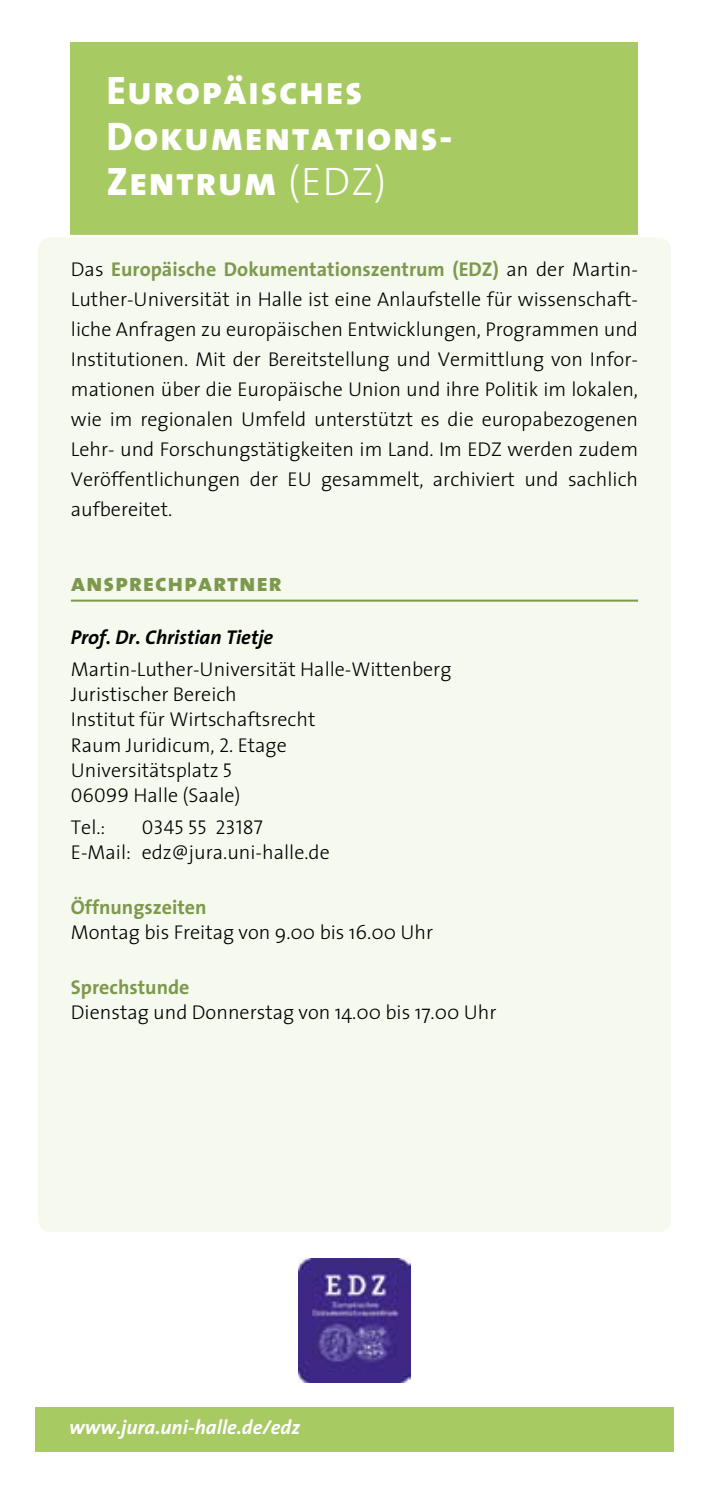
<style>
.page{position:relative;width:709px;height:1489px;background:#fff}
.page>*{position:absolute;margin:0;border:0;box-sizing:border-box;transform-origin:0 0}
.t1{font:700 expanded 40px/45px "Thesis The Sans Caps";letter-spacing:.03em;color:#fff}
.t2{font:700 expanded 25px "Thesis The Sans Caps";color:#7d994d}
.t3{font:300 20px/30px "Thesis The Sans";color:#000;text-align:justify}
.t4{font:700 20px "Thesis The Sans";color:#7d994d}
.t5{font:italic 700 20px "Thesis The Sans";color:#fff}
.t6{font:italic 700 20px "Thesis The Sans";color:#000}
.t7{font:300 20px "Thesis The Sans Caps";color:#000}
.s1{font-weight:300;font-stretch:normal}
.s2{font-weight:700;color:#7d994d}
.s3{font-family:"Thesis The Sans Caps"}
</style>
<div class="page">
<div style="left:71px;top:43px;width:567px;height:1157px;background:#a7ca62"></div>
<div style="left:37px;top:236px;width:635px;height:997px;background:#f5f9ee;border-radius:14px"></div>
<div style="left:35px;top:1406px;width:638px;height:45px;background:#a7ca62"></div>
<hr style="left:71px;top:599px;width:567px;height:2px;background:#7d994d">
<img style="left:298px;top:1258px;width:113px;height:124px">
<h1 class="t1" style="left:106px;top:67px;width:348px">Europäisches<br>Dokumentations-<br>Zentrum <span class="s1">(EDZ)</span></h1>
<p class="t3" style="left:71px;top:253px;width:568px">Das <span class="s2">Europäische Dokumentationszentrum (EDZ)</span> an der Martin-Luther-Universität in Halle ist eine Anlaufstelle für wissenschaft&shy;liche Anfragen zu europäischen Entwicklungen, Programmen und Institutionen. Mit der Bereitstellung und Vermittlung von Infor&shy;mationen über die Europäische Union und ihre Politik im lokalen, wie im regionalen Umfeld unterstützt es die europabezogenen Lehr- und Forschungstätigkeiten im Land. Im EDZ werden zudem Veröffentlichungen der EU gesammelt, archiviert und sachlich aufbereitet.</p>
<p class="t2" style="left:71px;top:561px;width:212px">ansprechpartner</p>
<p class="t6" style="left:71px;top:621px;width:204px">Prof. Dr. Christian Tietje</p>
<p class="t3" style="left:71px;top:656px;width:382px;line-height:25px;text-align:left">Martin-Luther-Universität Halle-Wittenberg<br>Juristischer Bereich<br>Institut für Wirtschaftsrecht<br>Raum Juridicum, <span class="s3">2.</span> Etage<br>Universitätsplatz <span class="s3">5<br>06099</span> Halle (Saale)</p>
<p class="t3" style="left:71px;top:811px;width:36px">Tel.:</p>
<p class="t7" style="left:142px;top:810px;width:122px">0345 55 23187</p>
<p class="t3" style="left:71px;top:836px;width:260px">E-Mail: edz@jura.uni-halle.de</p>
<p class="t4" style="left:71px;top:890px;width:137px">Öffnungszeiten</p>
<p class="t3" style="left:71px;top:916px;width:364px">Montag bis Freitag von 9.00 bis 16.00 Uhr</p>
<p class="t4" style="left:71px;top:970px;width:120px">Sprechstunde</p>
<p class="t3" style="left:71px;top:996px;width:427px">Dienstag und Donnerstag von 14.00 bis 17.00 Uhr</p>
<p class="t5" style="left:69px;top:1410px;width:232px">www.jura.uni-halle.de/edz</p>
</div>
